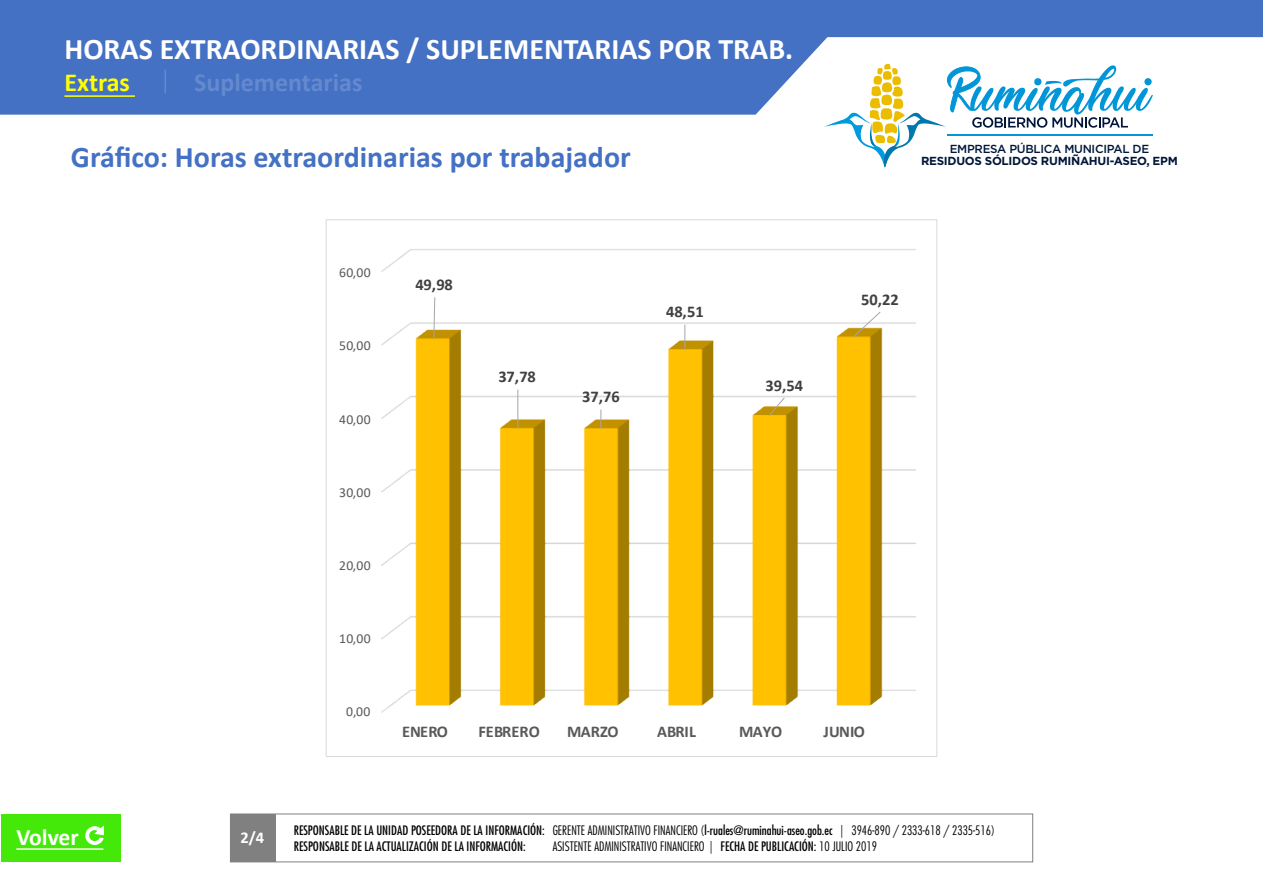
<style>
.page{position:relative;width:1263px;height:893px;background:#fff}
.page>*{position:absolute;margin:0;border:0;box-sizing:border-box;transform-origin:0 0}
.t1{font:700 30px "Calibri";color:#fff}
.t2{font:700 30px "Calibri";color:#4471c4}
.t3{font:700 26.1px "Calibri";color:#6489ce}
.t4{font:700 26.1px "Calibri";color:#ff0}
.t5{font:700 23.55px "Calibri";color:#fff}
.t6{font:700 16.5px "Calibri";letter-spacing:-.005em;color:#595959}
.t7{font:700 16.5px "Calibri";letter-spacing:-.005em;color:#404040}
.t8{font:700 16.5px "Calibri";color:#fff}
.t9{font:13.65px "Calibri";letter-spacing:.025em;color:#595959}
.t10{font:condensed 12.75px/16.5px "Futura Std";color:#000}
.t11{font:300 condensed 12.75px "Futura Std";color:#000}
.t12{font:700 11.7px "Gotham";letter-spacing:-.025em;color:#00163a}
.t13{font:500 11.7px "Gotham";letter-spacing:-.025em;color:#00163a}
.s1{font-weight:300}
.s2{font-weight:400}
</style>
<div class="page">
<svg style="left:0;top:0;width:1263px;height:115px;fill:#4471c4"></svg>
<div style="left:1px;top:814px;width:120px;height:48px;background:#44e90a"></div>
<svg style="left:85px;top:825px;width:19px;height:20px"></svg>
<hr style="left:16px;top:848px;width:87px;height:2px;background:#fff">
<div style="left:230px;top:814px;width:803px;height:48px;border:1px solid #808080"></div>
<div style="left:231px;top:814px;width:45px;height:48px;background:#808080"></div>
<hr style="left:64px;top:95px;width:71px;height:2px;background:#ff0">
<svg style="left:165px;top:70px;width:1px;height:24px"></svg>
<svg style="left:824px;top:63px;width:329px;height:105px"></svg>
<hr style="left:947px;top:135px;width:205px;height:1px;background:#0096d8">
<img style="left:381px;top:249px;width:535px;height:464px">
<svg style="left:433px;top:297px;width:3px;height:43px"></svg>
<hr style="left:517px;top:390px;width:1px;height:39px;background:#a6a6a6">
<svg style="left:600px;top:410px;width:1px;height:19px"></svg>
<svg style="left:684px;top:325px;width:1px;height:25px"></svg>
<svg style="left:768px;top:397px;width:17px;height:20px"></svg>
<svg style="left:852px;top:311px;width:29px;height:28px"></svg>
<h1 class="t1" style="left:64px;top:28px;width:730px">HORAS EXTRAORDINARIAS / SUPLEMENTARIAS POR TRAB.</h1>
<h2 class="t4" style="left:64px;top:63px;width:67px">Extras</h2>
<h2 class="t3" style="left:194px;top:63px;width:170px">Suplementarias</h2>
<h1 class="t2" style="left:71px;top:136px;width:561px">Gráfico: Horas extraordinarias por trabajador</h1>
<p class="t13" style="left:950px;top:142px;width:201px">EMPRESA PÚBLICA MUNICIPAL DE</p>
<p class="t12" style="left:921px;top:153px;width:258px">RESIDUOS SÓLIDOS RUMIÑAHUI-ASEO, EPM</p>
<p class="t9" style="left:339px;top:263px;width:33px">60,00</p>
<p class="t9" style="left:339px;top:336px;width:33px">50,00</p>
<p class="t9" style="left:339px;top:409px;width:33px">40,00</p>
<p class="t9" style="left:339px;top:483px;width:33px">30,00</p>
<p class="t9" style="left:339px;top:556px;width:33px">20,00</p>
<p class="t9" style="left:339px;top:629px;width:33px">10,00</p>
<p class="t9" style="left:346px;top:702px;width:26px">0,00</p>
<p class="t7" style="left:415px;top:273px;width:39px">49,98</p>
<p class="t7" style="left:498px;top:365px;width:39px">37,78</p>
<p class="t7" style="left:582px;top:385px;width:39px">37,76</p>
<p class="t7" style="left:666px;top:300px;width:39px">48,51</p>
<p class="t7" style="left:765px;top:374px;width:39px">39,54</p>
<p class="t7" style="left:861px;top:288px;width:39px">50,22</p>
<p class="t6" style="left:402px;top:720px;width:47px">ENERO</p>
<p class="t6" style="left:478px;top:720px;width:63px">FEBRERO</p>
<p class="t6" style="left:567px;top:720px;width:53px">MARZO</p>
<p class="t6" style="left:657px;top:720px;width:40px">ABRIL</p>
<p class="t6" style="left:739px;top:720px;width:45px">MAYO</p>
<p class="t6" style="left:824px;top:720px;width:43px">JUNIO</p>
<h3 class="t5" style="left:16px;top:820px;width:64px">Volver</h3>
<p class="t8" style="left:240px;top:825px;width:25px">2/4</p>
<p class="t10" style="left:294px;top:822px;width:703px">RESPONSABLE DE LA UNIDAD POSEEDORA DE LA INFORMACIÓN: <span class="s1">GERENTE ADMINISTRATIVO FINANCIERO (</span>l-ruales@ruminahui-aseo.gob.ec <span class="s1">| 3946-890 / 2333-618 / 2335-516)<br></span>RESPONSABLE DE LA ACTUALIZACIÓN DE LA INFORMACIÓN:</p>
<p class="t11" style="left:553px;top:839px;width:326px">ASISTENTE ADMINISTRATIVO FINANCIERO | <span class="s2">FECHA DE PUBLICACIÓN:</span> 10 JULIO 2019</p>
</div>
